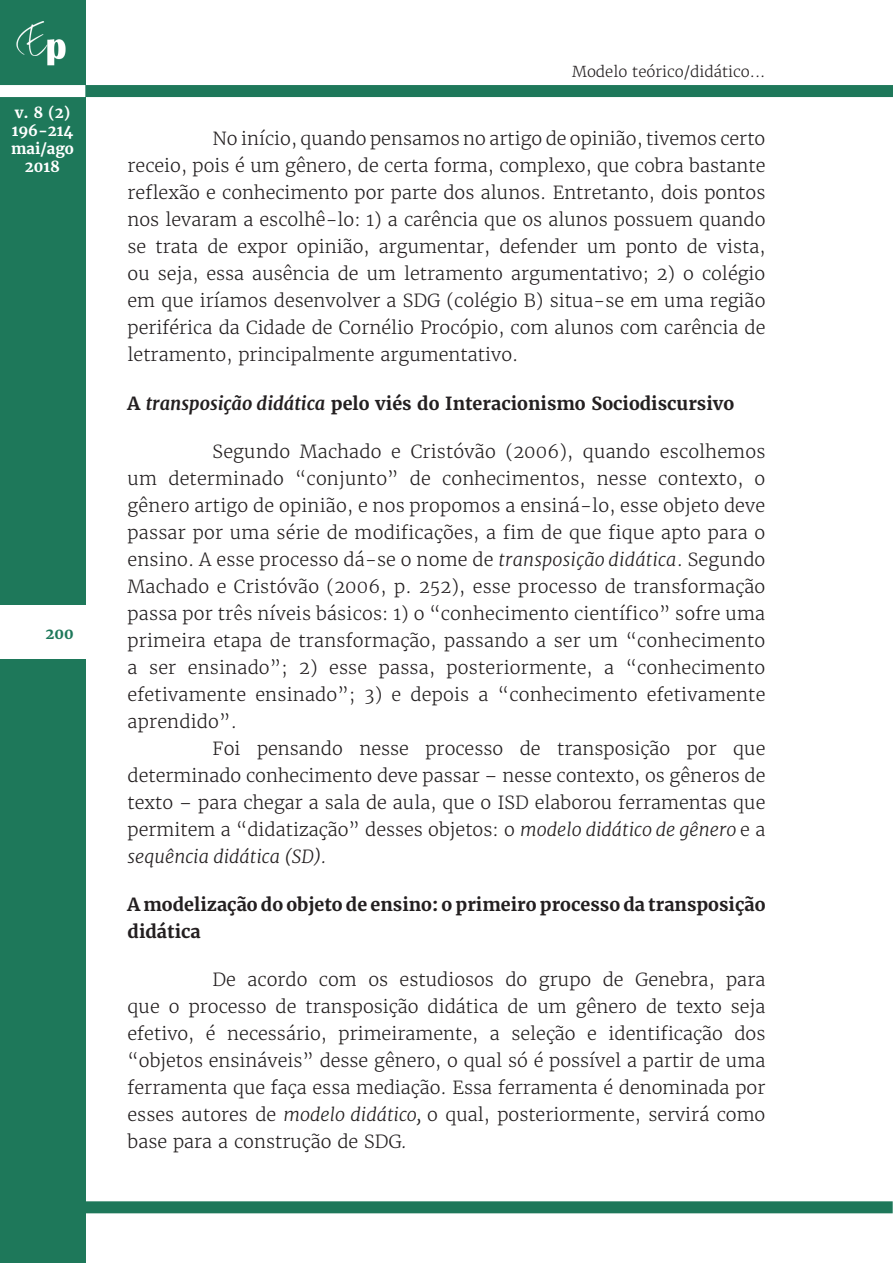
<style>
.page{position:relative;width:893px;height:1263px;background:#fff}
.page>*{position:absolute;margin:0;border:0;box-sizing:border-box;transform-origin:0 0}
.Corpo_do_artigo{font:300 18px/27px "Merriweather";color:#231f20;text-align:justify}
.Título_de_seção_prim{font:700 18px/27px "Merriweather";color:#231f20}
.t1{font:300 15px "Merriweather";color:#231f20}
.t2{font:700 15px/18px "Merriweather";color:#fff;text-align:center}
.t3{font:700 15px "Merriweather";color:#1e785a}
.s1{font-style:italic}
</style>
<div class="page">
<div style="left:0;top:0;width:85px;height:1263px;background:#1e785a"></div>
<img style="left:16px;top:21px;width:50px;height:45px">
<div style="left:85px;top:85px;width:808px;height:12px;background:#1e785a"></div>
<div style="left:0;top:85px;width:85px;height:12px;background:#fff"></div>
<div style="left:0;top:605px;width:85px;height:53px;background:#fff"></div>
<div style="left:84px;top:1201px;width:809px;height:12px;background:#1e785a"></div>
<p class="t2" style="left:11px;top:103px;width:64px">v. 8 (2)<br>196-214 mai/ago<br>2018</p>
<p class="t3" style="left:45px;top:624px;width:30px">200</p>
<p class="t1" style="left:572px;top:62px;width:195px">Modelo teórico/didático...</p>
<p class="Corpo_do_artigo" style="left:128px;top:125px;width:639px;text-indent:85px">No início, quando pensamos no artigo de opinião, tivemos certo receio, pois é um gênero, de certa forma, complexo, que cobra bastante reflexão e conhecimento por parte dos alunos. Entretanto, dois pontos nos levaram a escolhê-lo: 1) a carência que os alunos possuem quando se trata de expor opinião, argumentar, defender um ponto de vista, ou seja, essa ausência de um letramento argumentativo; 2) o colégio em que iríamos desenvolver a SDG (colégio B) situa-se em uma região periférica da Cidade de Cornélio Procópio, com alunos com carência de letramento, principalmente argumentativo.</p>
<p class="Título_de_seção_prim" style="left:128px;top:389px;width:608px">A <span class="s1">transposição didática</span> pelo viés do Interacionismo Sociodiscursivo</p>
<p class="Corpo_do_artigo" style="left:128px;top:438px;width:639px;text-indent:85px">Segundo Machado e Cristóvão (2006), quando escolhemos um determinado “conjunto” de conhecimentos, nesse contexto, o gênero artigo de opinião, e nos propomos a ensiná-lo, esse objeto deve passar por uma série de modificações, a fim de que fique apto para o ensino. A esse processo dá-se o nome de <span class="s1">transposição didática</span>. Segundo Machado e Cristóvão (2006, p. 252), esse processo de transformação passa por três níveis básicos: 1) o “conhecimento científico” sofre uma primeira etapa de transformação, passando a ser um “conhecimento a ser ensinado”; 2) esse passa, posteriormente, a “conhecimento efetivamente ensinado”; 3) e depois a “conhecimento efetivamente aprendido”.</p>
<p class="Corpo_do_artigo" style="left:128px;top:735px;width:639px;text-indent:85px">Foi pensando nesse processo de transposição por que determinado conhecimento deve passar – nesse contexto, os gêneros de texto – para chegar a sala de aula, que o ISD elaborou ferramentas que permitem a “didatização” desses objetos: o <span class="s1">modelo didático de gênero</span> e a <span class="s1">sequência didática (SD).</span></p>
<p class="Título_de_seção_prim" style="left:128px;top:891px;width:639px">A modelização do objeto de ensino: o primeiro processo da transposição didática</p>
<p class="Corpo_do_artigo" style="left:128px;top:966px;width:639px;text-indent:85px">De acordo com os estudiosos do grupo de Genebra, para que o processo de transposição didática de um gênero de texto seja efetivo, é necessário, primeiramente, a seleção e identificação dos “objetos ensináveis” desse gênero, o qual só é possível a partir de uma ferramenta que faça essa mediação. Essa ferramenta é denominada por esses autores de <span class="s1">modelo didático,</span> o qual, posteriormente, servirá como base para a construção de SDG<span class="s1">.</span></p>
</div>
